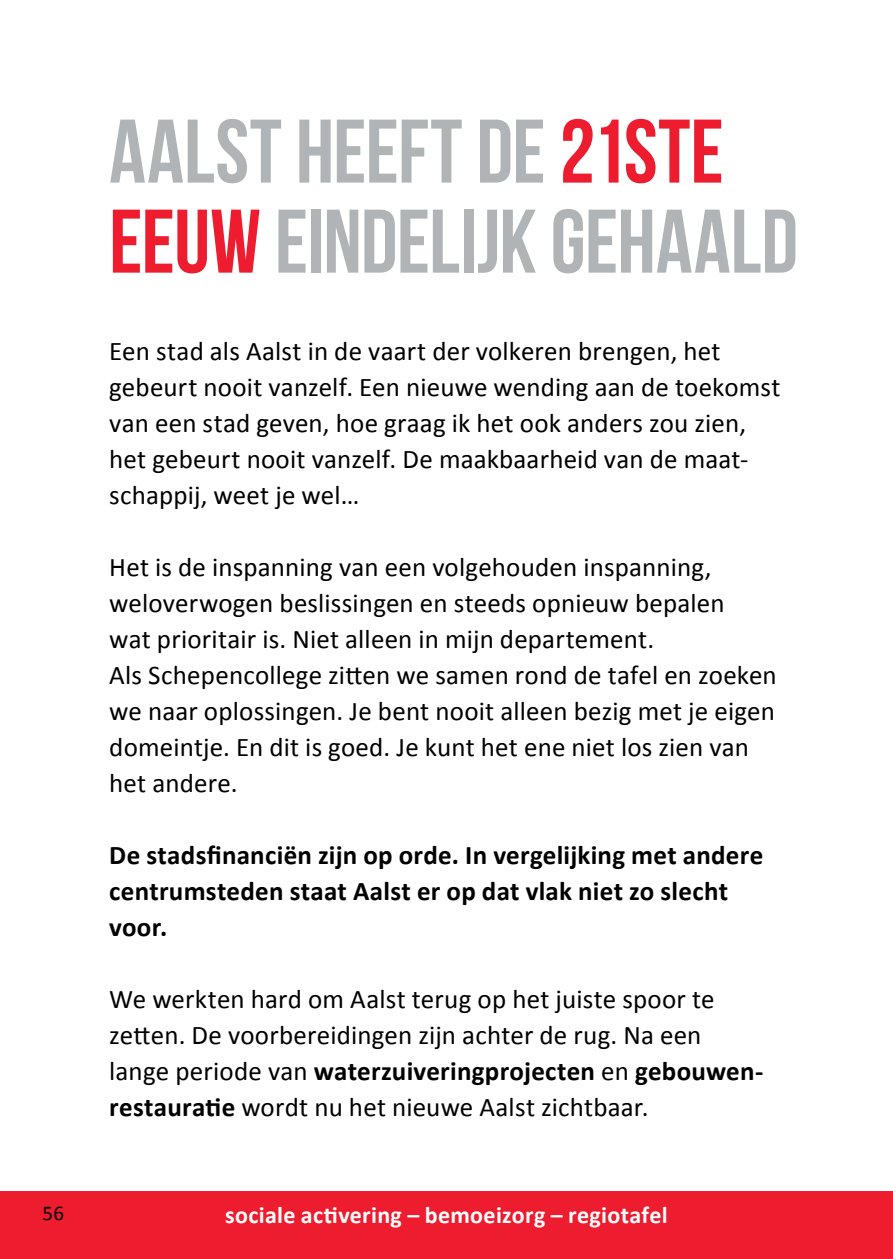
<style>
.page{position:relative;width:893px;height:1259px;background:#fff}
.page>*{position:absolute;margin:0;border:0;box-sizing:border-box;transform-origin:0 0}
.t1{font:90px/90px "Bebas Neue";letter-spacing:-.005em;color:#b1b4b6}
.t2{font:27px/36px "Calibri";letter-spacing:.005em;color:#000}
.t3{font:700 27px/36px "Calibri";letter-spacing:.01em;color:#000}
.t4{font:700 24px "Calibri";letter-spacing:.015em;color:#fff}
.t5{font:21px "Calibri";color:#000}
.s1{color:#ed1c2e}
.s2{font-weight:700}
</style>
<div class="page">
<div style="left:0;top:1191px;width:893px;height:68px;background:#ed1c2e"></div>
<h1 class="t1" style="left:109px;top:105px;width:690px">AALST HEEFT DE <span class="s1">21STE<br>EEUW</span> EINDELIJK GEHAALD</h1>
<p class="t2" style="left:109px;top:332px;width:673px">Een stad als Aalst in de vaart der volkeren brengen, het gebeurt nooit vanzelf. Een nieuwe wending aan de toekomst van een stad geven, hoe graag ik het ook anders zou zien, het gebeurt nooit vanzelf. De maakbaarheid van de maat&shy;schappij, weet je wel…</p>
<p class="t2" style="left:109px;top:548px;width:669px">Het is de inspanning van een volgehouden inspanning, weloverwogen beslissingen en steeds opnieuw bepalen<br>wat prioritair is. Niet alleen in mijn departement.<br>Als Schepencollege zitten we samen rond de tafel en zoeken we naar oplossingen. Je bent nooit alleen bezig met je eigen domeintje. En dit is goed. Je kunt het ene niet los zien van het andere.</p>
<p class="t3" style="left:109px;top:836px;width:655px">De stadsfinanciën zijn op orde. In vergelijking met andere centrumsteden staat Aalst er op dat vlak niet zo slecht voor.</p>
<p class="t2" style="left:109px;top:980px;width:656px">We werkten hard om Aalst terug op het juiste spoor te zetten. De voorbereidingen zijn achter de rug. Na een lange periode van <span class="s2">waterzuiveringprojecten</span> en <span class="s2">gebouwen&shy;restauratie</span> wordt nu het nieuwe Aalst zichtbaar.</p>
<p class="t5" style="left:43px;top:1200px;width:23px">56</p>
<p class="t4" style="left:225px;top:1199px;width:444px">sociale activering – bemoeizorg – regiotafel</p>
</div>
